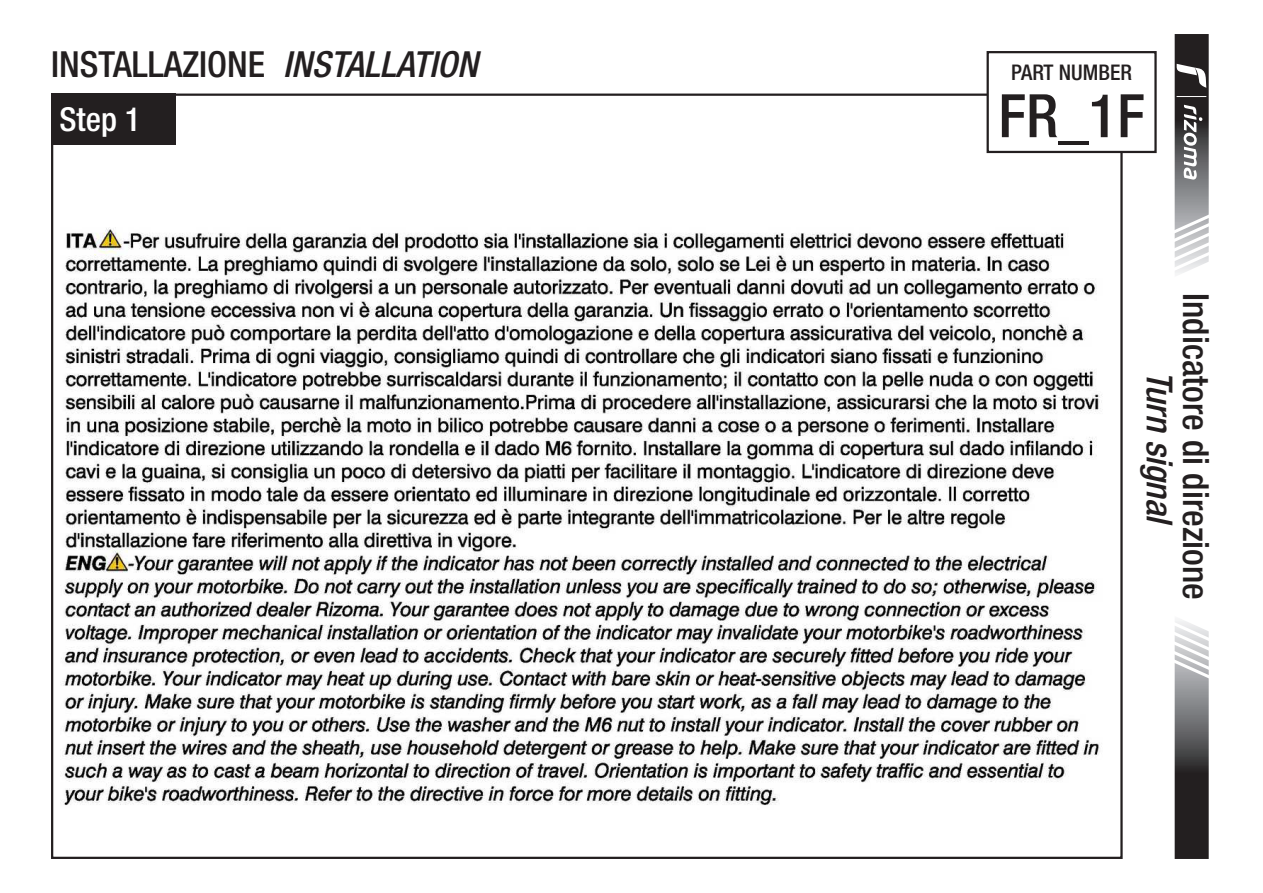
<style>
.page{position:relative;width:1263px;height:893px;background:#fff}
.page>*{position:absolute;margin:0;border:0;box-sizing:border-box;transform-origin:0 0}
.t1{font:500 condensed 60px "Helvetica Neue LT Std";color:#231f20}
.t2{font:500 condensed 36px "Helvetica Neue LT Std";color:#231f20}
.t3{font:italic 500 condensed 36px "Helvetica Neue LT Std";color:#231f20}
.t4{font:500 condensed 33px "Helvetica Neue LT Std";color:#fff}
.t5{font:500 condensed 21.6px "Helvetica Neue LT Std";color:#231f20}
.s1{font-style:italic}
</style>
<div class="page">
<img style="left:62px;top:143px;width:1051px;height:663px">
<div style="left:51px;top:94px;width:124px;height:51px;background:#231f20"></div>
<svg style="left:1174px;top:620px;width:35px;height:239px;background:#706f70"></svg>
<svg style="left:1174px;top:34px;width:35px;height:240px"></svg>
<div style="left:988px;top:52px;width:167px;height:100px;background:#fff"></div>
<div style="left:986px;top:51px;width:171px;height:102px;border:2px solid #231f20"></div>
<p class="t2" style="left:51px;top:42px;width:428px">INSTALLAZIONE <span class="s1">INSTALLATION</span></p>
<p class="t4" style="left:60px;top:99px;width:83px">Step 1</p>
<p class="t5" style="left:1011px;top:59px;width:122px">PART NUMBER</p>
<h1 class="t1" style="left:998px;top:80px;width:148px">FR_1F</h1>
<p class="t3" style="left:1181px;top:371px;width:157px;rotate:90deg">Turn signal</p>
<p class="t2" style="left:1217px;top:293px;width:308px;rotate:90deg">Indicatore di direzione</p>
</div>
